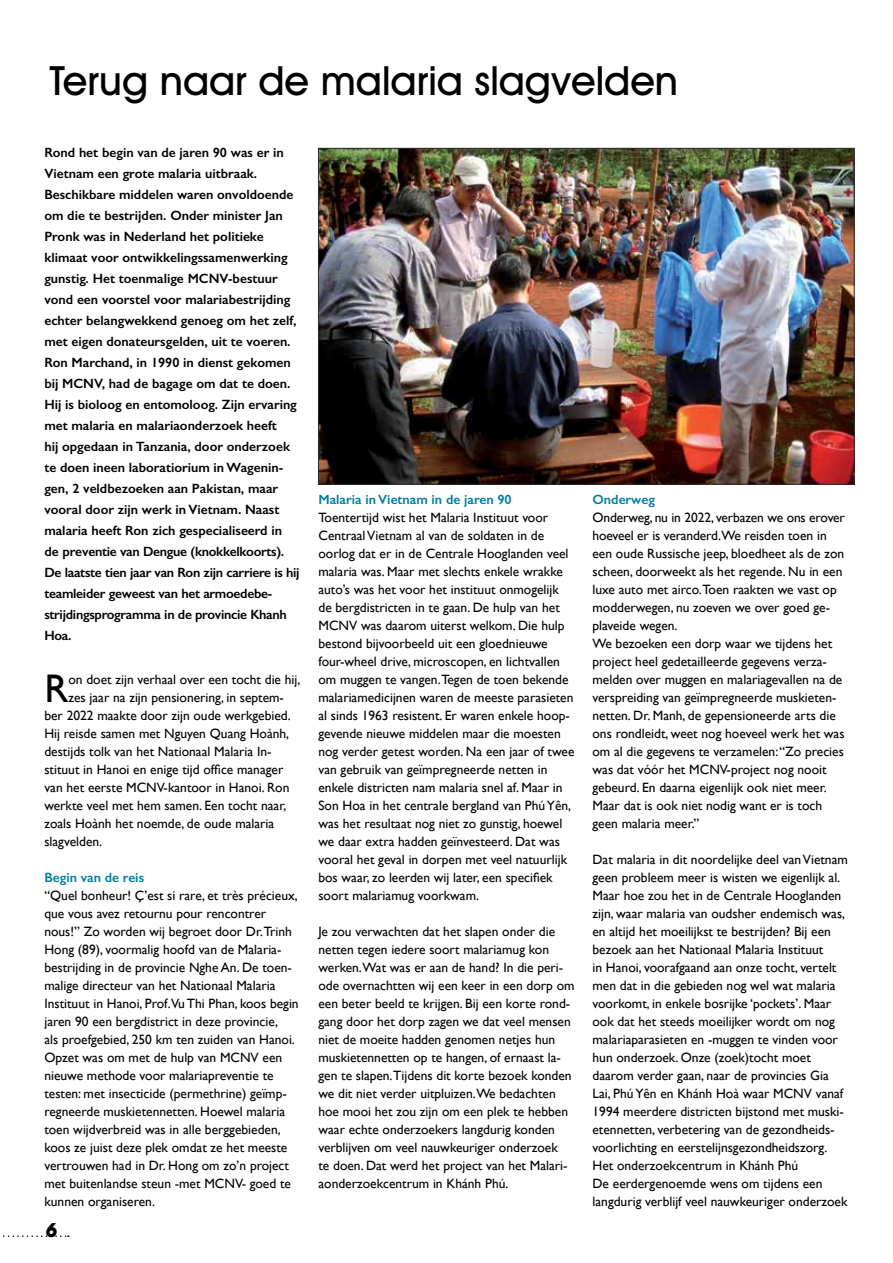
<style>
.page{position:relative;width:893px;height:1263px;background:#fff}
.page>*{position:absolute;margin:0;border:0;box-sizing:border-box;transform-origin:0 0}
.t1{font:500 40.5px "Avant Garde IT Cby BT";color:#000}
.t2{font:39.9px "Gill Sans";color:#000}
.t3{font:italic 700 19.65px "Avant Garde IT Cby BT";color:#000}
.t4{font:13.5px/18px "Gill Sans";color:#000}
.t5{font:600 13.5px/21px "Gill Sans";color:#000}
.t6{font:600 13.5px "Gill Sans";color:#007da1}
</style>
<div class="page">
<svg style="left:3px;top:1235px;width:66px;height:2px"></svg>
<img style="left:320px;top:150px;width:532px;height:333px">
<h1 class="t1" style="left:50px;top:56px;width:630px">Terug naar de malaria slagvelden</h1>
<p class="t5" style="left:44px;top:141px;width:257px">Rond het begin van de jaren 90 was er in Vietnam een grote malaria uitbraak.<br>Beschikbare middelen waren onvoldoende om die te bestrijden. Onder minister Jan Pronk was in Nederland het politieke klimaat voor ontwikkelingssamenwerking gunstig. Het toenmalige MCNV-bestuur vond een voorstel voor malariabestrijding echter belangwekkend genoeg om het zelf, met eigen donateursgelden, uit te voeren.<br>Ron Marchand, in 1990 in dienst gekomen bij MCNV, had de bagage om dat te doen.<br>Hij is bioloog en entomoloog. Zijn ervaring met malaria en malariaonderzoek heeft<br>hij opgedaan in Tanzania, door onderzoek te doen ineen laboratiorium in Wagenin&shy;gen, 2 veldbezoeken aan Pakistan, maar vooral door zijn werk in Vietnam. Naast malaria heeft Ron zich gespecialiseerd in de preventie van Dengue (knokkelkoorts).<br>De laatste tien jaar van Ron zijn carriere is hij teamleider geweest van het armoedebe&shy;strijdingsprogramma in de provincie Khanh Hoa.</p>
<h2 class="t2" style="left:44px;top:665px;width:26px">R</h2>
<p class="t4" style="left:68px;top:670px;width:233px">on doet zijn verhaal over een tocht die hij,</p>
<p class="t4" style="left:68px;top:688px;width:217px">zes jaar na zijn pensionering, in septem-</p>
<p class="t4" style="left:44px;top:706px;width:248px">ber 2022 maakte door zijn oude werkgebied.</p>
<p class="t4" style="left:44px;top:724px;width:246px">Hij reisde samen met Nguyen Quang Hoành,</p>
<p class="t4" style="left:44px;top:742px;width:229px">destijds tolk van het Nationaal Malaria In-</p>
<p class="t4" style="left:44px;top:760px;width:241px">stituut in Hanoi en enige tijd office manager</p>
<p class="t4" style="left:44px;top:778px;width:247px">van het eerste MCNV-kantoor in Hanoi. Ron</p>
<p class="t4" style="left:44px;top:796px;width:243px">werkte veel met hem samen. Een tocht naar,</p>
<p class="t4" style="left:44px;top:814px;width:231px">zoals Hoành het noemde, de oude malaria</p>
<p class="t4" style="left:44px;top:832px;width:59px">slagvelden.</p>
<p class="t6" style="left:44px;top:869px;width:101px">Begin van de reis</p>
<p class="t4" style="left:44px;top:886px;width:256px">“Quel bonheur! Ç’est si rare, et très précieux, que vous avez retournu pour rencontrer nous!” Zo worden wij begroet door Dr.Trinh Hong (89), voormalig hoofd van de Malaria&shy;bestrijding in de provincie Nghe An. De toen&shy;malige directeur van het Nationaal Malaria Instituut in Hanoi, Prof.Vu Thi Phan, koos begin jaren 90 een bergdistrict in deze provincie,<br>als proefgebied, 250 km ten zuiden van Hanoi.<br>Opzet was om met de hulp van MCNV een nieuwe methode voor malariapreventie te testen: met insecticide (permethrine) geïmp&shy;regneerde muskietennetten. Hoewel malaria toen wijdverbreid was in alle berggebieden, koos ze juist deze plek omdat ze het meeste vertrouwen had in Dr. Hong om zo’n project met buitenlandse steun -met MCNV- goed te kunnen organiseren.</p>
<h3 class="t3" style="left:46px;top:1218px;width:13px">6</h3>
<p class="t6" style="left:318px;top:491px;width:195px">Malaria in Vietnam in de jaren 90</p>
<p class="t4" style="left:318px;top:508px;width:258px">Toentertijd wist het Malaria Instituut voor Centraal Vietnam al van de soldaten in de oorlog dat er in de Centrale Hooglanden veel malaria was. Maar met slechts enkele wrakke auto’s was het voor het instituut onmogelijk de bergdistricten in te gaan. De hulp van het MCNV was daarom uiterst welkom. Die hulp bestond bijvoorbeeld uit een gloednieuwe four-wheel drive, microscopen, en lichtvallen om muggen te vangen.Tegen de toen bekende malariamedicijnen waren de meeste parasieten al sinds 1963 resistent. Er waren enkele hoop&shy;gevende nieuwe middelen maar die moesten nog verder getest worden. Na een jaar of twee van gebruik van geïmpregneerde netten in enkele districten nam malaria snel af. Maar in Son Hoa in het centrale bergland van Phú Yên, was het resultaat nog niet zo gunstig, hoewel we daar extra hadden geïnvesteerd. Dat was vooral het geval in dorpen met veel natuurlijk bos waar, zo leerden wij later, een specifiek soort malariamug voorkwam.</p>
<p class="t4" style="left:318px;top:922px;width:258px">Je zou verwachten dat het slapen onder die netten tegen iedere soort malariamug kon werken.Wat was er aan de hand? In die peri&shy;ode overnachtten wij een keer in een dorp om een beter beeld te krijgen. Bij een korte rond&shy;gang door het dorp zagen we dat veel mensen niet de moeite hadden genomen netjes hun muskietennetten op te hangen, of ernaast la&shy;gen te slapen.Tijdens dit korte bezoek konden we dit niet verder uitpluizen.We bedachten hoe mooi het zou zijn om een plek te hebben waar echte onderzoekers langdurig konden verblijven om veel nauwkeuriger onderzoek<br>te doen. Dat werd het project van het Malari&shy;aonderzoekcentrum in Khánh Phú.</p>
<p class="t6" style="left:592px;top:491px;width:64px">Onderweg</p>
<p class="t4" style="left:592px;top:508px;width:254px">Onderweg, nu in 2022, verbazen we ons erover hoeveel er is veranderd.We reisden toen in een oude Russische jeep, bloedheet als de zon scheen, doorweekt als het regende. Nu in een luxe auto met airco.Toen raakten we vast op modderwegen, nu zoeven we over goed ge&shy;plaveide wegen.<br>We bezoeken een dorp waar we tijdens het project heel gedetailleerde gegevens verza&shy;melden over muggen en malariagevallen na de verspreiding van geïmpregneerde muskieten&shy;netten. Dr. Manh, de gepensioneerde arts die ons rondleidt, weet nog hoeveel werk het was om al die gegevens te verzamelen: “Zo precies was dat vóór het MCNV-project nog nooit gebeurd. En daarna eigenlijk ook niet meer.<br>Maar dat is ook niet nodig want er is toch geen malaria meer.”</p>
<p class="t4" style="left:592px;top:850px;width:257px">Dat malaria in dit noordelijke deel van Vietnam geen probleem meer is wisten we eigenlijk al.<br>Maar hoe zou het in de Centrale Hooglanden zijn, waar malaria van oudsher endemisch was, en altijd het moeilijkst te bestrijden? Bij een bezoek aan het Nationaal Malaria Instituut<br>in Hanoi, voorafgaand aan onze tocht, vertelt men dat in die gebieden nog wel wat malaria voorkomt, in enkele bosrijke ‘pockets’. Maar ook dat het steeds moeilijker wordt om nog malariaparasieten en -muggen te vinden voor hun onderzoek. Onze (zoek)tocht moet daarom verder gaan, naar de provincies Gia Lai, Phú Yên en Khánh Hoà waar MCNV vanaf 1994 meerdere districten bijstond met muski&shy;etennetten, verbetering van de gezondheids&shy;voorlichting en eerstelijnsgezondheidszorg.<br>Het onderzoekcentrum in Khánh Phú<br>De eerdergenoemde wens om tijdens een langdurig verblijf veel nauwkeuriger onderzoek</p>
</div>
